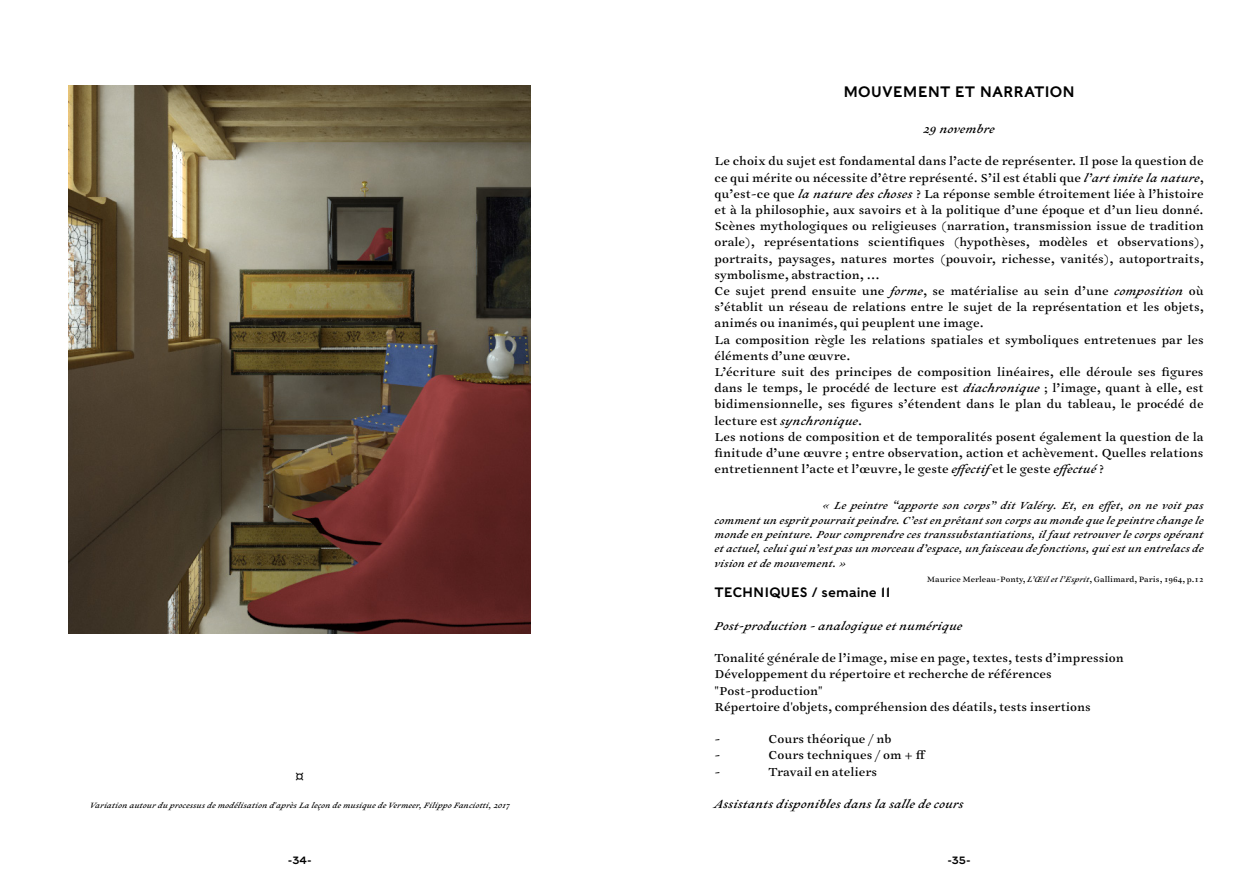
<style>
.page{position:relative;width:1259px;height:893px;background:#fff}
.page>*{position:absolute;margin:0;border:0;box-sizing:border-box;transform-origin:0 0}
.t1{font:16.5px "Sirenne Text MVB Reg OSF";color:#000}
.t2{font:15px "Caslons Egyptian";color:#000}
.t3{font:13.5px/16.2px "Sirenne Text MVB Reg OSF";color:#000}
.t4{font:13.5px "Sirenne Text MVB It OSF";color:#000}
.t5{font:13.5px "Caslons Egyptian";color:#000}
.t6{font:12px/14.4px "Sirenne Text MVB It OSF";color:#000;text-align:justify}
.t7{font:10.5px "Caslons Egyptian";color:#000}
.t8{font:9px "Sirenne Text MVB It OSF";color:#000}
.t9{font:9px "Sirenne Text MVB Reg OSF";color:#000}
.s1{font-family:"Sirenne Text MVB It OSF"}
.s2{font-family:"Sirenne Text MVB Reg OSF"}
</style>
<div class="page">
<img style="left:69px;top:85px;width:462px;height:549px">
<p class="t1" style="left:295px;top:766px;width:11px">¤</p>
<p class="t8" style="left:90px;top:800px;width:421px">Variation autour du processus de modélisation d'après La leçon de musique de Vermeer, Filippo Fanciotti, 2017</p>
<p class="t2" style="left:843px;top:83px;width:233px">MOUVEMENT ET NARRATION</p>
<p class="t4" style="left:923px;top:121px;width:73px">29 novembre</p>
<p class="t3" style="left:714px;top:154px;width:491px">Le choix du sujet est fondamental dans l’acte de représenter. Il pose la question de ce qui mérite ou nécessite d’être représenté. S’il est établi que <span class="s1">l’art imite la nature</span>, qu’est-ce que <span class="s1">la nature des choses</span> ? La réponse semble étroitement liée à l’histoire et à la philosophie, aux savoirs et à la politique d’une époque et d’un lieu donné.<br>Scènes mythologiques ou religieuses (narration, transmission issue de tradition orale), représentations scientifiques (hypothèses, modèles et observations), portraits, paysages, natures mortes (pouvoir, richesse, vanités), autoportraits, symbolisme, abstraction, …<br>Ce sujet prend ensuite une <span class="s1">forme</span>, se matérialise au sein d’une <span class="s1">composition</span> où s’établit un réseau de relations entre le sujet de la représentation et les objets, animés ou inanimés, qui peuplent une image.<br>La composition règle les relations spatiales et symboliques entretenues par les éléments d’une œuvre.<br>L’écriture suit des principes de composition linéaires, elle déroule ses figures dans le temps, le procédé de lecture est <span class="s1">diachronique</span> ; l’image, quant à elle, est bidimensionnelle, ses figures s’étendent dans le plan du tableau, le procédé de</p>
<p class="t4" style="left:714px;top:413px;width:149px"><span class="s2">lecture est</span> synchronique<span class="s2">.</span></p>
<p class="t3" style="left:714px;top:429px;width:490px;text-align:justify">Les notions de composition et de temporalités posent également la question de la finitude d’une œuvre ; entre observation, action et achèvement. Quelles relations entretiennent l’acte et l’œuvre, le geste <span class="s1">effectif</span> et le geste <span class="s1">effectué</span> ?</p>
<p class="t6" style="left:714px;top:499px;width:491px;text-indent:108px">« Le peintre “apporte son corps” dit Valéry. Et, en effet, on ne voit pas comment un esprit pourrait peindre. C’est en prêtant son corps au monde que le peintre change le monde en peinture. Pour comprendre ces transsubstantiations, il faut retrouver le corps opérant et actuel, celui qui n’est pas un morceau d’espace, un faisceau de fonctions, qui est un entrelacs de vision et de mouvement. »</p>
<p class="t9" style="left:927px;top:574px;width:278px">Maurice Merleau-Ponty, <span class="s1">L’Œil et l’Esprit</span>, Gallimard, Paris, 1964, p.12</p>
<p class="t5" style="left:714px;top:585px;width:177px">TECHNIQUES / semaine 11</p>
<p class="t4" style="left:714px;top:618px;width:249px">Post-production - analogique et numérique</p>
<p class="t3" style="left:714px;top:650px;width:411px">Tonalité générale de l’image, mise en page, textes, tests d’impression Développement du répertoire et recherche de références "Post-production"<br>Répertoire d'objets, compréhension des déatils, tests insertions</p>
<p class="t3" style="left:714px;top:731px;width:8px">-</p>
<p class="t3" style="left:768px;top:731px;width:124px">Cours théorique / nb</p>
<p class="t3" style="left:714px;top:747px;width:8px">-</p>
<p class="t3" style="left:768px;top:747px;width:159px">Cours techniques / om + ff</p>
<p class="t3" style="left:714px;top:764px;width:8px">-</p>
<p class="t3" style="left:768px;top:764px;width:110px">Travail en ateliers</p>
<p class="t4" style="left:714px;top:796px;width:251px">Assistants disponibles dans la salle de cours</p>
<p class="t7" style="left:288px;top:855px;width:25px">-34-</p>
<p class="t7" style="left:947px;top:855px;width:25px">-35-</p>
</div>
